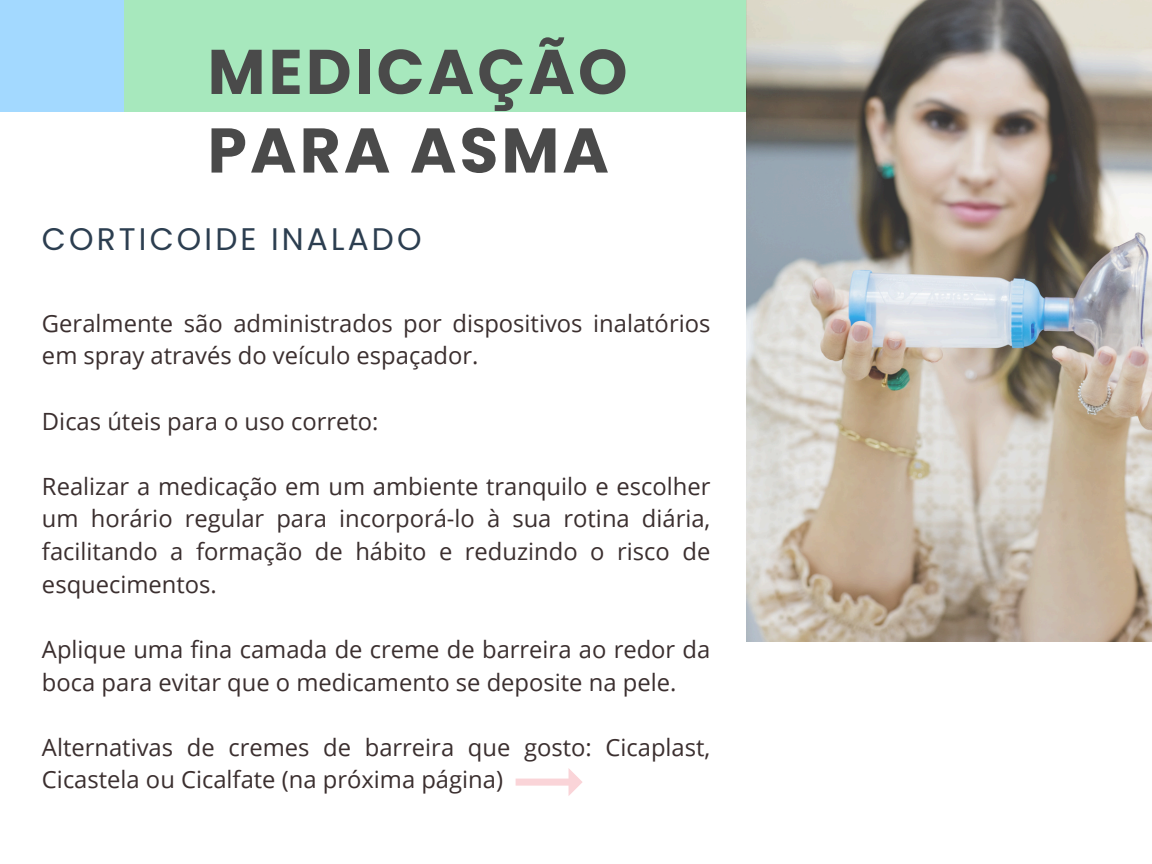
<style>
.page{position:relative;width:1152px;height:864px;background:#fff}
.page>*{position:absolute;margin:0;border:0;box-sizing:border-box;transform-origin:0 0}
.t1{font:700 63px/78.6px "Poppins";letter-spacing:.05em;color:#4a4a4a}
.t2{font:31.2px "Poppins";letter-spacing:.1em;color:#2c3e50}
.t3{font:23.7px/32.7px "Open Sans";color:#3b2f2f}
</style>
<div class="page">
<div style="left:124px;top:0;width:623px;height:111px;background:#a7e8bd"></div>
<img style="left:746px;top:0;width:406px;height:641px">
<div style="left:0;top:0;width:124px;height:111px;background:#a3d9ff"></div>
<svg style="left:516px;top:768px;width:67px;height:28px"></svg>
<p class="t1" style="left:208px;top:33px;width:421px">MEDICAÇÃO<br>PARA ASMA</p>
<h1 class="t2" style="left:42px;top:218px;width:381px">CORTICOIDE INALADO</h1>
<h2 class="t3" style="left:42px;top:306px;width:670px">Geralmente são administrados por dispositivos inalatórios em spray através do veículo espaçador.</h2>
<p class="t3" style="left:42px;top:404px;width:338px">Dicas úteis para o uso correto:</p>
<p class="t3" style="left:42px;top:469px;width:670px;text-align:justify">Realizar a medicação em um ambiente tranquilo e escolher um horário regular para incorporá-lo à sua rotina diária, facilitando a formação de hábito e reduzindo o risco de esquecimentos.</p>
<p class="t3" style="left:42px;top:632px;width:670px">Aplique uma fina camada de creme de barreira ao redor da boca para evitar que o medicamento se deposite na pele.</p>
<p class="t3" style="left:42px;top:730px;width:670px">Alternativas de cremes de barreira que gosto: Cicaplast,<br>Cicastela ou Cicalfate (na próxima página)</p>
</div>
